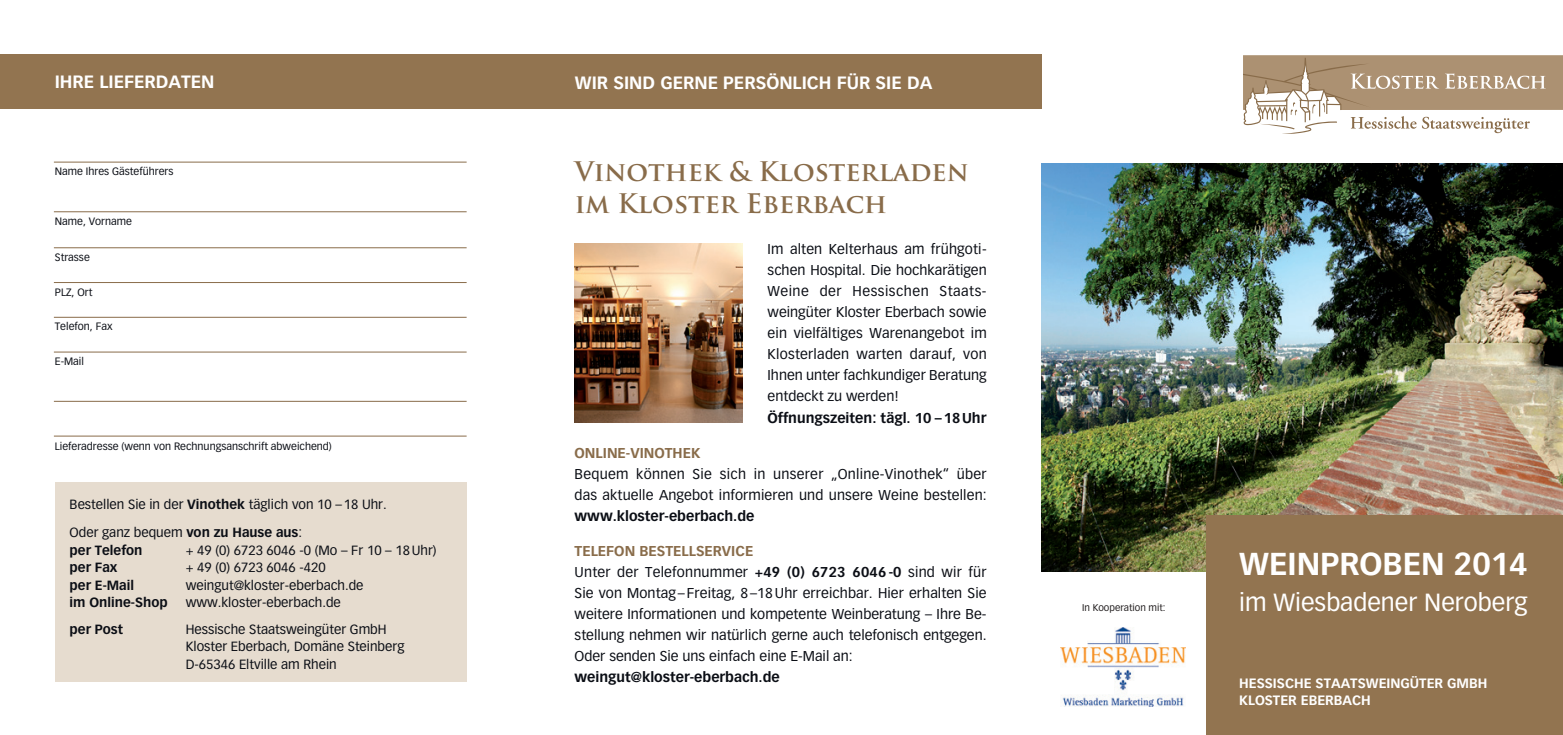
<style>
.page{position:relative;width:1563px;height:735px;background:#fff}
.page>*{position:absolute;margin:0;border:0;box-sizing:border-box;transform-origin:0 0}
.t1{font:700 31.15px "Vectora LT Std";color:#fff}
.t2{font:700 26.25px/31.5px "Trajan Pro";color:#896c4a}
.t3{font:24.32px "Vectora LT Std";color:#fff}
.t4{font:700 17.5px "Vectora LT Std";color:#fff}
.t5{font:14px/21px "Vectora LT Std";color:#0b0e15}
.t6{font:700 14px "Vectora LT Std";color:#0b0e15}
.t7{font:700 14px "Vectora LT Std";color:#896c4a}
.t8{font:700 13.3px "Vectora LT Std";color:#fff}
.t9{font:13.12px/17.5px "Vectora LT Std";color:#0b0e15}
.t10{font:700 13.12px "Vectora LT Std";color:#0b0e15}
.t11{font:10.5px "Vectora LT Std";color:#0b0e15}
.t12{font:9.62px "Vectora LT Std";color:#231f20}
.s1{font-weight:700}
.s2{font-weight:700;color:#896c4a}
</style>
<div class="page">
<img style="left:1042px;top:164px;width:521px;height:406px">
<svg style="left:1243px;top:55px;width:320px;height:79px"></svg>
<div style="left:1207px;top:515px;width:356px;height:219px;background:#927450"></div>
<hr style="left:54px;top:400px;width:413px;height:1px;background:#896c4a">
<hr style="left:54px;top:435px;width:413px;height:1px;background:#896c4a">
<hr style="left:54px;top:161px;width:413px;height:1px;background:#896c4a">
<hr style="left:54px;top:211px;width:413px;height:1px;background:#896c4a">
<hr style="left:54px;top:247px;width:413px;height:1px;background:#896c4a">
<hr style="left:54px;top:282px;width:413px;height:1px;background:#896c4a">
<hr style="left:54px;top:317px;width:413px;height:1px;background:#896c4a">
<hr style="left:54px;top:351px;width:413px;height:1px;background:#896c4a">
<div style="left:0;top:54px;width:1041px;height:54px;background:#927450"></div>
<div style="left:55px;top:481px;width:412px;height:199px;background:#e6dccf"></div>
<img style="left:575px;top:243px;width:168px;height:179px">
<img style="left:1061px;top:627px;width:124px;height:79px">
<p class="t4" style="left:55px;top:71px;width:17px">Ihre</p>
<p class="t4" style="left:99px;top:71px;width:103px">Lie ferdaten</p>
<p class="t11" style="left:55px;top:165px;width:120px">Name Ihres Gästeführers</p>
<p class="t11" style="left:55px;top:215px;width:79px">Name, Vorname</p>
<p class="t11" style="left:55px;top:251px;width:36px">Strasse</p>
<p class="t11" style="left:55px;top:285px;width:39px">PLZ, Ort</p>
<p class="t11" style="left:55px;top:320px;width:59px">Telefon, Fax</p>
<p class="t11" style="left:55px;top:355px;width:31px">E-Mail</p>
<p class="t11" style="left:55px;top:440px;width:278px">Lieferadresse (wenn von Rechnungsanschrift abweichend)</p>
<p class="t9" style="left:70px;top:490px;width:319px;line-height:28px">Bestellen Sie in der <span class="s1">Vinothek</span> täglich von 10 –18 Uhr.<br>Oder ganz bequem <span class="s1">von zu Hause aus</span>:</p>
<p class="t10" style="left:70px;top:542px;width:74px">per Telefon</p>
<p class="t9" style="left:186px;top:541px;width:252px">+ 49 (0) 6723 6046 -0 (Mo – Fr 10 – 18Uhr)</p>
<p class="t10" style="left:70px;top:559px;width:49px">per Fax</p>
<p class="t9" style="left:186px;top:559px;width:141px">+ 49 (0) 6723 6046 -420</p>
<p class="t10" style="left:70px;top:577px;width:66px">per E-Mail</p>
<p class="t9" style="left:186px;top:576px;width:179px">weingut@kloster-eberbach.de</p>
<p class="t10" style="left:70px;top:594px;width:99px">im Online-Shop</p>
<p class="t9" style="left:186px;top:593px;width:157px">www.kloster-eberbach.de</p>
<p class="t10" style="left:70px;top:620px;width:55px">per Post</p>
<p class="t9" style="left:186px;top:620px;width:220px">Hessische Staatsweingüter GmbH<br>Kloster Eberbach, Domäne Steinberg<br>D-65346 Eltville am Rhein</p>
<p class="t4" style="left:575px;top:72px;width:12px">wir</p>
<p class="t4" style="left:613px;top:72px;width:72px">sind gerne</p>
<p class="t4" style="left:723px;top:72px;width:12px">per</p>
<p class="t4" style="left:755px;top:72px;width:130px">sön lich für Sie</p>
<p class="t4" style="left:907px;top:72px;width:27px">da</p>
<h2 class="t2" style="left:575px;top:156px;width:395px">Vinothek &amp; Klosterladen im Kloster Eberbach</h2>
<p class="t5" style="left:767px;top:239px;width:221px;text-align:justify">Im alten Kelterhaus am frühgoti&shy;schen Hospital. Die hochkarätigen Weine der Hessischen Staats&shy;weingüter Kloster Eberbach sowie ein vielfältiges Warenangebot im Klosterladen warten darauf, von Ihnen unter fachkundiger Beratung entdeckt zu werden!</p>
<p class="t6" style="left:767px;top:409px;width:220px">Öffnungszeiten: tägl. 10 –18Uhr</p>
<p class="t7" style="left:574px;top:444px;width:108px">Online-Vinothek</p>
<p class="t5" style="left:574px;top:463px;width:414px">Bequem können Sie sich in unserer „Online-Vinothek“ über das aktuelle Angebot informieren und unsere Weine bestellen:</p>
<p class="t6" style="left:574px;top:507px;width:181px">www.kloster-eberbach.de</p>
<p class="t7" style="left:574px;top:542px;width:130px">Te lefon BestellServi</p>
<p class="t5" style="left:574px;top:540px;width:413px;text-indent:161px"><span class="s2">ce<br></span>Unter der Telefonnummer <span class="s1">+49 (0) 6723 6046 -0</span> sind wir für Sie von Montag –Freitag, 8–18Uhr erreichbar. Hier erhalten Sie weitere Informationen und kompetente Weinberatung – Ihre Be&shy;stellung nehmen wir natürlich gerne auch telefonisch entgegen.<br>Oder senden Sie uns einfach eine E-Mail an:</p>
<p class="t6" style="left:574px;top:668px;width:207px">weingut@kloster-eberbach.de</p>
<p class="t12" style="left:1082px;top:601px;width:85px">In Kooperation mit:</p>
<h1 class="t1" style="left:1239px;top:545px;width:290px">WEINPROBEN 2014</h1>
<h3 class="t3" style="left:1239px;top:587px;width:290px">im Wiesbadener Neroberg</h3>
<p class="t8" style="left:1239px;top:674px;width:136px">Hessische Staatswein</p>
<p class="t8" style="left:1400px;top:674px;width:88px">güter GmbH</p>
<p class="t8" style="left:1239px;top:692px;width:79px">Kloster Eberb</p>
<p class="t8" style="left:1342px;top:692px;width:28px">ach</p>
</div>
